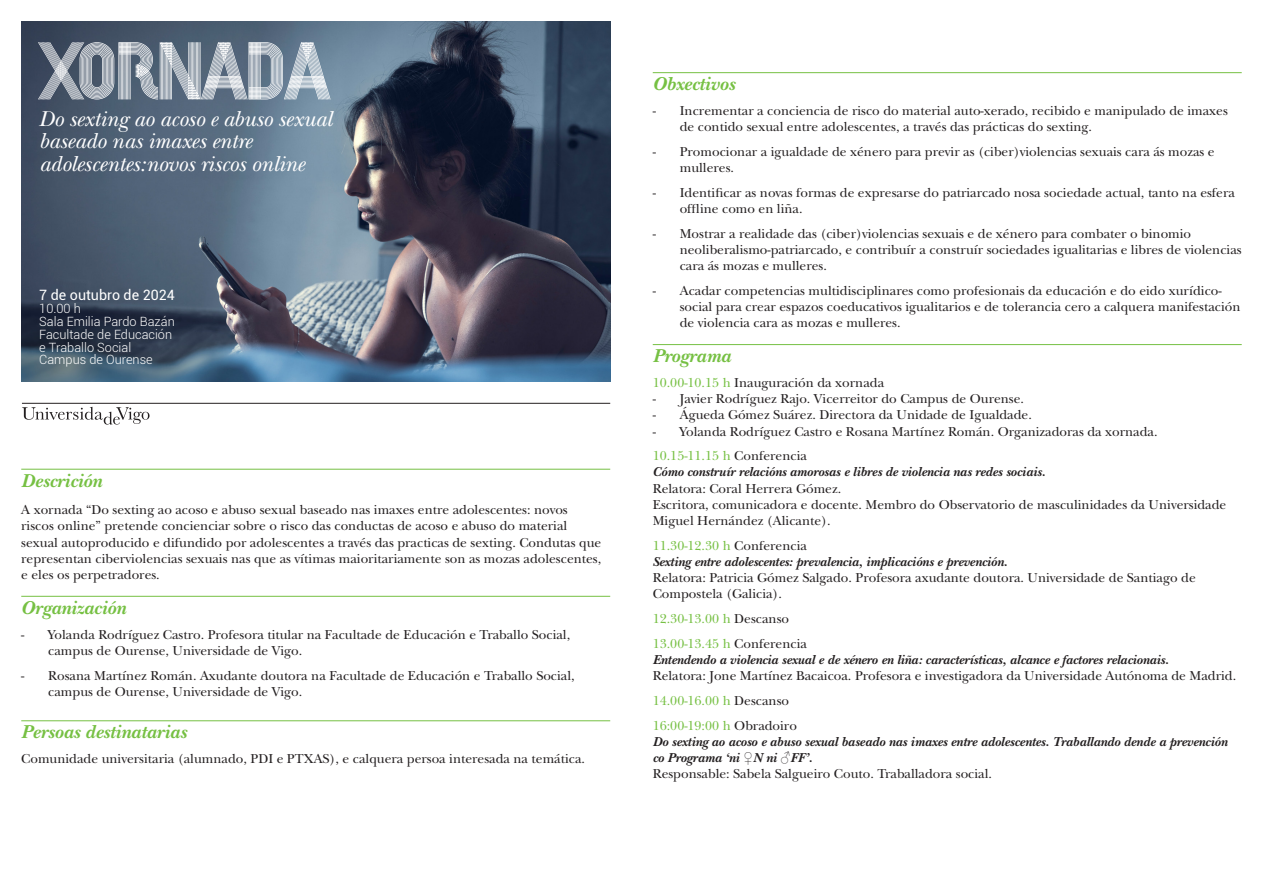
<style>
.page{position:relative;width:1263px;height:893px;background:#fff}
.page>*{position:absolute;margin:0;border:0;box-sizing:border-box;transform-origin:0 0}
.t1{font:italic 22.5px/22.5px "New Baskerville Std";letter-spacing:-.01em;color:#fff}
.Cuerpo_de_texto{font:italic 700 19.5px "New Baskerville Std";color:#76c043}
.Títulos_color{font:italic 700 19.5px "New Baskerville Std";color:#76c043}
.Roboto{font:14.25px "Roboto";color:#fff}
.Cuerpo_de_texto-2{font:13.5px/16.2px "New Baskerville Std";color:#231f20}
.Cuerpo_de_texto-3{font:italic 700 13.5px/16.2px "New Baskerville Std";color:#231f20}
.Cuerpo_de_texto-4{font:13.5px "New Baskerville Std";color:#76c043}
.Roboto-2{font:300 12.75px/12.8px "Roboto";color:#fff}
.s1{color:#76c043}
.s2{font-weight:400;font-style:normal;color:#76c043}
.s3{font-weight:400;font-style:normal}
.s4{color:#231f20}
.s5{font-family:"Arial";font-weight:400;font-style:normal}
</style>
<div class="page">
<img style="left:21px;top:21px;width:589px;height:360px">
<hr style="left:653px;top:72px;width:589px;height:1px;background:#76c043">
<hr style="left:653px;top:344px;width:589px;height:1px;background:#76c043">
<hr style="left:21px;top:469px;width:589px;height:1px;background:#76c043">
<hr style="left:21px;top:596px;width:589px;height:1px;background:#76c043">
<hr style="left:21px;top:720px;width:589px;height:1px;background:#76c043">
<hr style="left:22px;top:403px;width:588px;height:1px;background:#231f20">
<svg style="left:22px;top:407px;width:128px;height:18px"></svg>
<svg style="left:38px;top:42px;width:293px;height:57px;background:#939eab"></svg>
<p class="t1" style="left:39px;top:107px;width:294px">Do sexting ao acoso e abuso sexual baseado nas imaxes entre adolescentes:novos riscos online</p>
<p class="Roboto" style="left:39px;top:285px;width:137px">7 de outubro de 2024</p>
<p class="Roboto-2" style="left:39px;top:302px;width:43px">10.00 h</p>
<p class="Roboto-2" style="left:39px;top:315px;width:137px">Sala Emilia Pardo Bazán</p>
<p class="Roboto-2" style="left:39px;top:327px;width:134px">Facultade de Educación e Traballo Social<br>Campus de Ourense</p>
<p class="Títulos_color" style="left:21px;top:469px;width:82px">Descrición</p>
<p class="Cuerpo_de_texto-2" style="left:21px;top:502px;width:582px">A xornada “Do sexting ao acoso e abuso sexual baseado nas imaxes entre adolescentes: novos riscos online” pretende concienciar sobre o risco das conductas de acoso e abuso do material sexual autoproducido e difundido por adolescentes a través das practicas de sexting. Condutas que representan ciberviolencias sexuais nas que as vítimas maioritariamente son as mozas adolescentes, e eles os perpetradores.</p>
<p class="Títulos_color" style="left:21px;top:596px;width:106px">Organización</p>
<p class="Cuerpo_de_texto-2" style="left:48px;top:626px;width:523px;text-indent:-27px">- Yolanda Rodríguez Castro. Profesora titular na Facultade de Educación e Traballo Social, campus de Ourense, Universidade de Vigo.</p>
<p class="Cuerpo_de_texto-2" style="left:48px;top:667px;width:528px;text-indent:-27px">- Rosana Martínez Román. Axudante doutora na Facultade de Educación e Traballo Social, campus de Ourense, Universidade de Vigo.</p>
<p class="Cuerpo_de_texto" style="left:21px;top:721px;width:167px">Persoas destinatarias</p>
<p class="Cuerpo_de_texto-2" style="left:21px;top:751px;width:565px">Comunidade universitaria (alumnado, PDI e PTXAS), e calquera persoa interesada na temática.</p>
<p class="Cuerpo_de_texto" style="left:653px;top:73px;width:84px">Obxectivos</p>
<p class="Cuerpo_de_texto-2" style="left:680px;top:103px;width:550px;text-indent:-27px">- Incrementar a conciencia de risco do material auto-xerado, recibido e manipulado de imaxes de contido sexual entre adolescentes, a través das prácticas do sexting.</p>
<p class="Cuerpo_de_texto-2" style="left:680px;top:143px;width:536px;text-indent:-27px">- Promocionar a igualdade de xénero para previr as (ciber)violencias sexuais cara ás mozas e mulleres.</p>
<p class="Cuerpo_de_texto-2" style="left:680px;top:184px;width:557px;text-indent:-27px">- Identificar as novas formas de expresarse do patriarcado nosa sociedade actual, tanto na esfera offline como en liña.</p>
<p class="Cuerpo_de_texto-2" style="left:680px;top:225px;width:563px;text-indent:-27px">- Mostrar a realidade das (ciber)violencias sexuais e de xénero para combater o binomio neoliberalismo-patriarcado, e contribuír a construír sociedades igualitarias e libres de violencias cara ás mozas e mulleres.</p>
<p class="Cuerpo_de_texto-2" style="left:680px;top:282px;width:562px;text-indent:-27px">- Acadar competencias multidisciplinares como profesionais da educación e do eido xurídico&shy;social para crear espazos coeducativos igualitarios e de tolerancia cero a calquera manifestación de violencia cara as mozas e mulleres.</p>
<p class="Cuerpo_de_texto" style="left:653px;top:345px;width:80px">Programa</p>
<p class="Cuerpo_de_texto-2" style="left:653px;top:374px;width:233px"><span class="s1">10.00-10.15 h</span> Inauguración da xornada</p>
<p class="Cuerpo_de_texto-2" style="left:653px;top:391px;width:373px">- Javier Rodríguez Rajo. Vicerreitor do Campus de Ourense.</p>
<p class="Cuerpo_de_texto-2" style="left:653px;top:407px;width:381px">- Águeda Gómez Suárez. Directora da Unidade de Igualdade.</p>
<p class="Cuerpo_de_texto-2" style="left:653px;top:423px;width:506px">- Yolanda Rodríguez Castro e Rosana Martínez Román. Organizadoras da xornada.</p>
<p class="Cuerpo_de_texto-3" style="left:653px;top:448px;width:394px"><span class="s2">10.15-11.15 h</span> <span class="s3">Conferencia<br></span>Cómo construír relacións amorosas e libres de violencia nas redes sociais.</p>
<p class="Cuerpo_de_texto-2" style="left:653px;top:480px;width:575px">Relatora: Coral Herrera Gómez.<br>Escritora, comunicadora e docente. Membro do Observatorio de masculinidades da Universidade<br>Miguel Hernández (Alicante).</p>
<p class="Cuerpo_de_texto-3" style="left:653px;top:537px;width:356px"><span class="s2">11.30-12.30 h</span> <span class="s3">Conferencia<br></span>Sexting entre adolescentes: prevalencia, implicacións e prevención.</p>
<p class="Cuerpo_de_texto-2" style="left:653px;top:570px;width:544px">Relatora: Patricia Gómez Salgado. Profesora axudante doutora. Universidade de Santiago de<br>Compostela (Galicia).</p>
<p class="Cuerpo_de_texto-4" style="left:653px;top:611px;width:138px">12.30-13.00 h <span class="s4">Descanso</span></p>
<p class="Cuerpo_de_texto-3" style="left:653px;top:635px;width:518px"><span class="s2">13.00-13.45 h</span> <span class="s3">Conferencia<br></span>Entendendo a violencia sexual e de xénero en liña: características, alcance e factores relacionais.</p>
<p class="Cuerpo_de_texto-2" style="left:653px;top:668px;width:585px">Relatora: Jone Martínez Bacaicoa. Profesora e investigadora da Universidade Autónoma de Madrid.</p>
<p class="Cuerpo_de_texto-4" style="left:653px;top:693px;width:138px">14.00-16.00 h <span class="s4">Descanso</span></p>
<p class="Cuerpo_de_texto-3" style="left:653px;top:717px;width:576px"><span class="s2">16:00-19:00 h</span> <span class="s3">Obradoiro<br></span>Do sexting ao acoso e abuso sexual baseado nas imaxes entre adolescentes. Traballando dende a prevención co Programa ‘ni <span class="s5">♀</span>N ni <span class="s5">♂</span>FF’.</p>
<p class="Cuerpo_de_texto-2" style="left:653px;top:766px;width:341px">Responsable: Sabela Salgueiro Couto. Traballadora social.</p>
</div>
